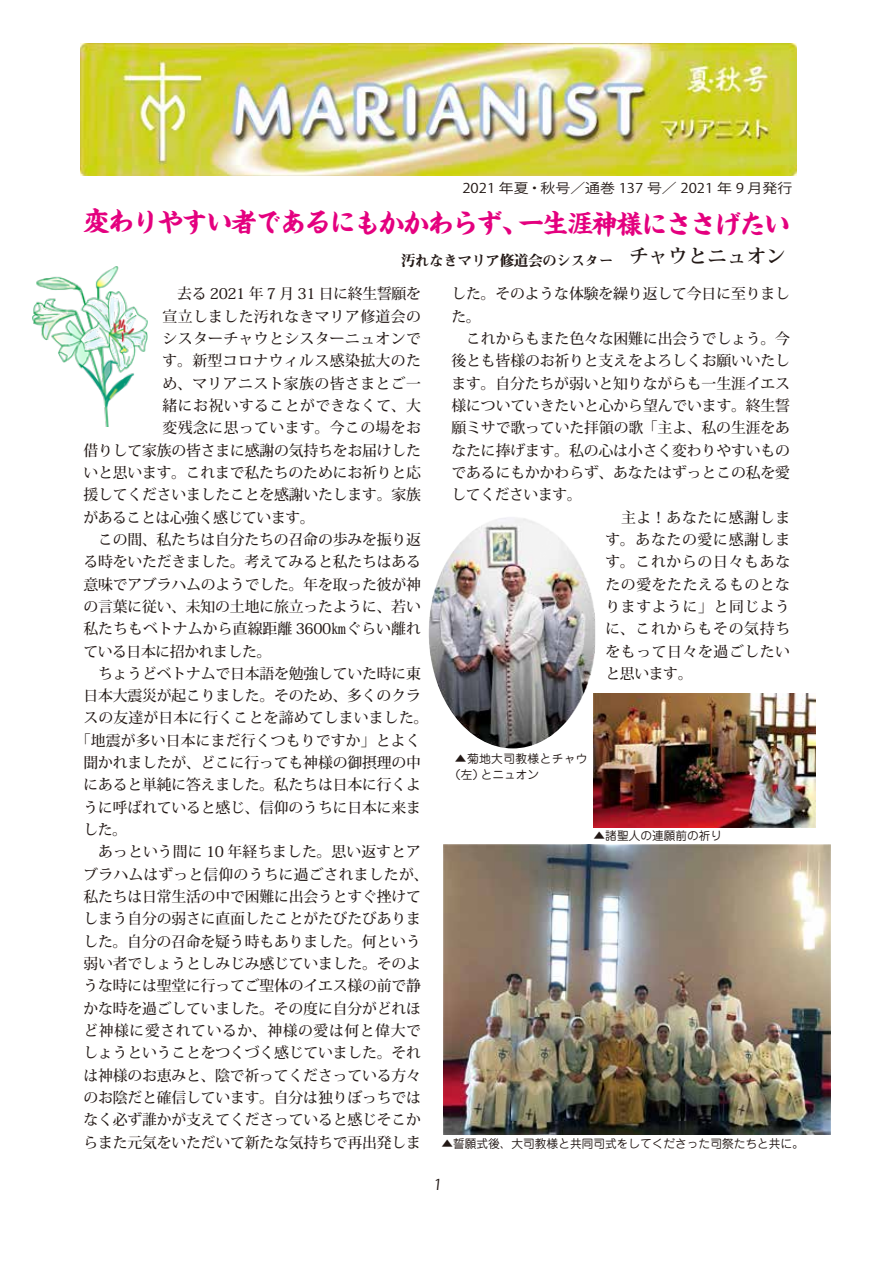
<style>
.page{position:relative;width:893px;height:1263px;background:#fff}
.page>*{position:absolute;margin:0;border:0;box-sizing:border-box;transform-origin:0 0}
.t1{font:700 26.55px "Kaisho MCBK1 Pro De";letter-spacing:-.08em;color:#e4007f}
.t2{font:700 19.2px "Koz Min Pro";letter-spacing:.025em;color:#221815}
.t3{font:500 14.85px "Koz Min Pro";letter-spacing:-.015em;color:#221815}
.t4{font:500 14.85px "Koz Min Pro";letter-spacing:.01em;color:#221815}
.t5{font:500 14.85px "Koz Min Pro";letter-spacing:.025em;color:#221815}
.t6{font:500 14.85px "Koz Min Pro";letter-spacing:.035em;color:#221815}
.t7{font:500 14.85px "Koz Min Pro";letter-spacing:.045em;color:#221815}
.t8{font:500 14.85px "Koz Min Pro";letter-spacing:.005em;color:#221815}
.t9{font:500 14.85px "Koz Min Pro";letter-spacing:.02em;color:#221815}
.t10{font:14.85px "Midashi Min Pro MA31";letter-spacing:-.05em;color:#221815}
.t11{font:14.85px "Koz Go Pro";color:#221815}
.t12{font:13.35px "Koz Go Pro";color:#221815;scale:1.11 1}
.t13{font:11.7px "Jun 201 Pro";color:#221815}
.t14{font:11.7px/15.9px "Jun 201 Pro";letter-spacing:.035em;color:#221815}
.s1{font-family:"Jun 34 Pro";font-weight:500}
</style>
<div class="page">
<img style="left:593px;top:693px;width:222px;height:134px">
<img style="left:443px;top:844px;width:387px;height:290px">
<img style="left:429px;top:517px;width:166px;height:231px">
<img style="left:32px;top:266px;width:116px;height:160px">
<img style="left:81px;top:44px;width:715px;height:131px">
<p class="t12" style="left:462px;top:180px;width:299px">2021 年夏・秋号／通巻 137 号／ 2021 年 9 月発行</p>
<h1 class="t1" style="left:83px;top:200px;width:709px">変わりやすい者であるにもかかわらず、一生涯神様にささげたい</h1>
<p class="t2" style="left:629px;top:242px;width:158px">チャウとニュオン</p>
<p class="t10" style="left:401px;top:249px;width:214px">汚れなきマリア修道会のシスター</p>
<p class="t3" style="left:451px;top:283px;width:340px">した。そのような体験を繰り返して今日に至りまし</p>
<p class="t3" style="left:451px;top:306px;width:31px">た。</p>
<p class="t3" style="left:451px;top:328px;width:340px">　これからもまた色々な困難に出会うでしょう。今</p>
<p class="t3" style="left:451px;top:350px;width:340px">後とも皆様のお祈りと支えをよろしくお願いいたし</p>
<p class="t3" style="left:451px;top:372px;width:340px">ます。自分たちが弱いと知りながらも一生涯イエス</p>
<p class="t3" style="left:451px;top:395px;width:340px">様についていきたいと心から望んでいます。終生誓</p>
<p class="t3" style="left:451px;top:417px;width:340px">願ミサで歌っていた拝領の歌「主よ、私の生涯をあ</p>
<p class="t3" style="left:451px;top:439px;width:340px">なたに捧げます。私の心は小さく変わりやすいもの</p>
<p class="t3" style="left:451px;top:462px;width:340px">であるにもかかわらず、あなたはずっとこの私を愛</p>
<p class="t3" style="left:451px;top:484px;width:132px">してくださいます。</p>
<p class="t7" style="left:605px;top:506px;width:186px">　主よ！あなたに感謝しま</p>
<p class="t7" style="left:605px;top:529px;width:186px">す。あなたの愛に感謝しま</p>
<p class="t7" style="left:605px;top:551px;width:186px">す。これからの日々もあな</p>
<p class="t6" style="left:605px;top:573px;width:186px">たの愛をたたえるものとな</p>
<p class="t6" style="left:605px;top:596px;width:186px">りますように」と同じよう</p>
<p class="t7" style="left:605px;top:618px;width:186px">に、これからもその気持ち</p>
<p class="t6" style="left:605px;top:640px;width:186px">をもって日々を過ごしたい</p>
<p class="t3" style="left:605px;top:663px;width:89px">と思います。</p>
<p class="t3" style="left:163px;top:283px;width:260px">　去る 2021 年 7 月 31 日に終生誓願を</p>
<p class="t9" style="left:163px;top:305px;width:260px">宣立しました汚れなきマリア修道会の</p>
<p class="t9" style="left:163px;top:328px;width:260px">シスターチャウとシスターニュオンで</p>
<p class="t5" style="left:163px;top:350px;width:260px">す。新型コロナウィルス感染拡大のた</p>
<p class="t5" style="left:163px;top:372px;width:260px">め、マリアニスト家族の皆さまとご一</p>
<p class="t5" style="left:163px;top:395px;width:260px">緒にお祝いすることができなくて、大</p>
<p class="t5" style="left:163px;top:417px;width:260px">変残念に思っています。今この場をお</p>
<p class="t3" style="left:83px;top:439px;width:339px">借りして家族の皆さまに感謝の気持ちをお届けした</p>
<p class="t3" style="left:83px;top:462px;width:339px">いと思います。これまで私たちのためにお祈りと応</p>
<p class="t3" style="left:83px;top:484px;width:339px">援してくださいましたことを感謝いたします。家族</p>
<p class="t3" style="left:83px;top:506px;width:233px">があることは心強く感じています。</p>
<p class="t3" style="left:83px;top:529px;width:339px">　この間、私たちは自分たちの召命の歩みを振り返</p>
<p class="t3" style="left:83px;top:551px;width:339px">る時をいただきました。考えてみると私たちはある</p>
<p class="t3" style="left:83px;top:573px;width:339px">意味でアブラハムのようでした。年を取った彼が神</p>
<p class="t3" style="left:83px;top:596px;width:339px">の言葉に従い、未知の土地に旅立ったように、若い</p>
<p class="t8" style="left:83px;top:618px;width:339px">私たちもベトナムから直線距離 3600㎞ぐらい離れ</p>
<p class="t3" style="left:83px;top:640px;width:190px">ている日本に招かれました。</p>
<p class="t3" style="left:83px;top:663px;width:339px">　ちょうどベトナムで日本語を勉強していた時に東</p>
<p class="t3" style="left:83px;top:685px;width:339px">日本大震災が起こりました。そのため、多くのクラ</p>
<p class="t4" style="left:83px;top:707px;width:346px">スの友達が日本に行くことを諦めてしまいました。</p>
<p class="t4" style="left:76px;top:730px;width:346px">「地震が多い日本にまだ行くつもりですか」とよく</p>
<p class="t3" style="left:83px;top:752px;width:339px">聞かれましたが、どこに行っても神様の御摂理の中</p>
<p class="t3" style="left:83px;top:774px;width:339px">にあると単純に答えました。私たちは日本に行くよ</p>
<p class="t3" style="left:83px;top:797px;width:339px">うに呼ばれていると感じ、信仰のうちに日本に来ま</p>
<p class="t3" style="left:83px;top:819px;width:45px">した。</p>
<p class="t8" style="left:83px;top:841px;width:339px">　あっという間に 10 年経ちました。思い返すとア</p>
<p class="t4" style="left:83px;top:864px;width:346px">ブラハムはずっと信仰のうちに過ごされましたが、</p>
<p class="t3" style="left:83px;top:886px;width:339px">私たちは日常生活の中で困難に出会うとすぐ挫けて</p>
<p class="t3" style="left:83px;top:908px;width:339px">しまう自分の弱さに直面したことがたびたびありま</p>
<p class="t3" style="left:83px;top:931px;width:339px">した。自分の召命を疑う時もありました。何という</p>
<p class="t3" style="left:83px;top:953px;width:339px">弱い者でしょうとしみじみ感じていました。そのよ</p>
<p class="t3" style="left:83px;top:975px;width:339px">うな時には聖堂に行ってご聖体のイエス様の前で静</p>
<p class="t3" style="left:83px;top:998px;width:339px">かな時を過ごしていました。その度に自分がどれほ</p>
<p class="t6" style="left:83px;top:1020px;width:339px">ど神様に愛されているか、神様の愛は何と偉大で</p>
<p class="t3" style="left:83px;top:1042px;width:339px">しょうということをつくづく感じていました。それ</p>
<p class="t3" style="left:83px;top:1064px;width:339px">は神様のお恵みと、陰で祈ってくださっている方々</p>
<p class="t3" style="left:83px;top:1087px;width:339px">のお陰だと確信しています。自分は独りぼっちでは</p>
<p class="t3" style="left:83px;top:1109px;width:339px">なく必ず誰かが支えてくださっていると感じそこか</p>
<p class="t3" style="left:83px;top:1131px;width:339px">らまた元気をいただいて新たな気持ちで再出発しま</p>
<p class="t14" style="left:449px;top:750px;width:140px;text-indent:6px">▲菊地大司教様とチャウ（左）とニュオン</p>
<p class="t13" style="left:594px;top:826px;width:130px"><span class="s1">▲</span>諸聖人の連願前の祈り</p>
<p class="t13" style="left:441px;top:1134px;width:364px"><span class="s1">▲</span>誓願式後、大司教様と共同司式をしてくださった司祭たちと共に。</p>
<p class="t11" style="left:433px;top:1175px;width:12px">1</p>
</div>
